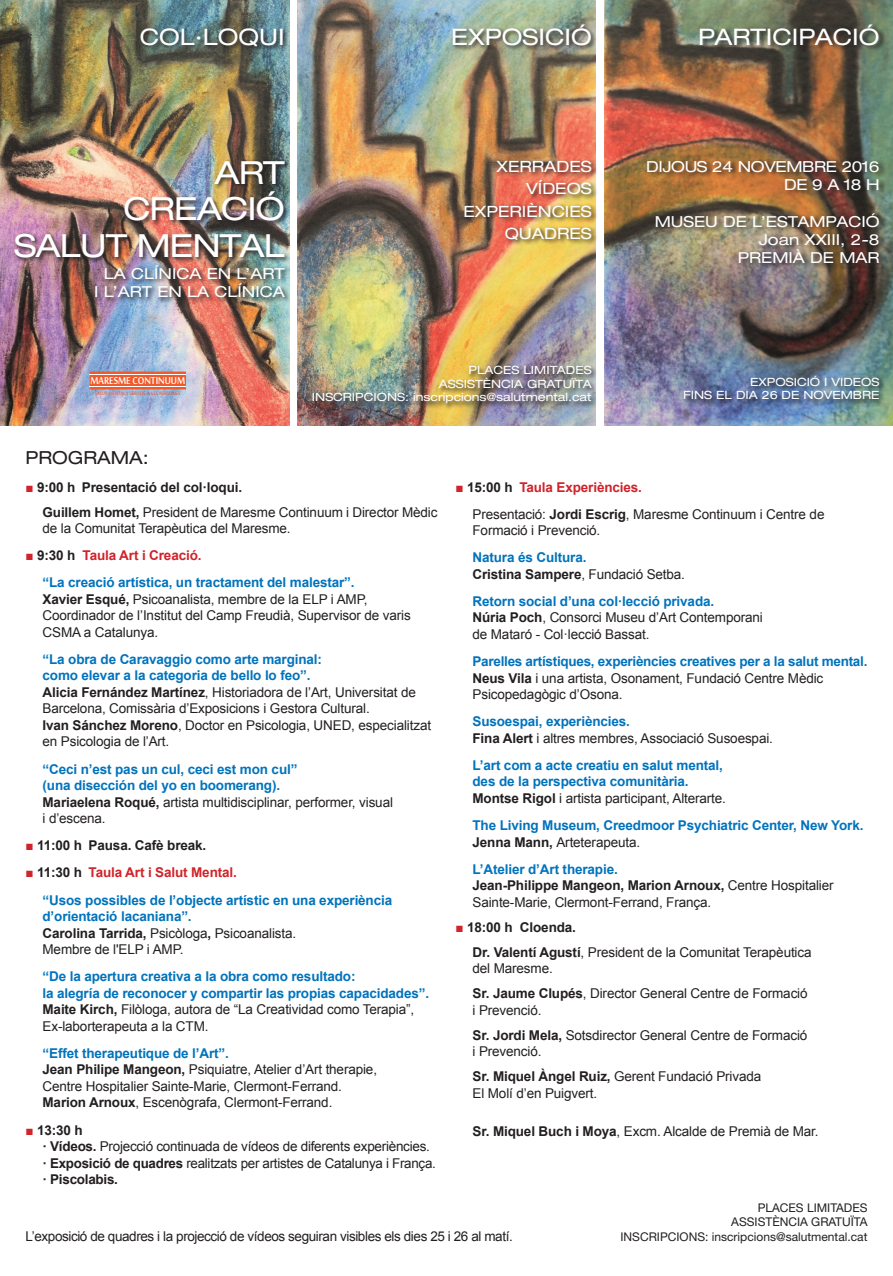
<style>
.page{position:relative;width:893px;height:1276px;background:#fff}
.page>*{position:absolute;margin:0;border:0;box-sizing:border-box;transform-origin:0 0}
.t1{font:expanded 31.95px/36.5px "Helvetica Neue LT Std";letter-spacing:-.025em;color:#fff;text-align:right;scale:1.04 1}
.t2{font:expanded 22.8px "Helvetica Neue LT Std";color:#fff;scale:1.04 1}
.t3{font:expanded 18px "Helvetica Neue LT Std";color:#231f20}
.t4{font:expanded 15.6px/22.2px "Helvetica Neue LT Std";color:#fff;text-align:right;scale:1.04 1}
.t5{font:15.3px "Mool Boran";color:#fdfefe;scale:.87 1}
.t6{font:expanded 15.15px/18.3px "Helvetica Neue LT Std";color:#fff;text-align:right;scale:1.04 1}
.t7{font:expanded 15.15px/18.3px "Helvetica Neue LT Std";letter-spacing:-.02em;color:#fff;text-align:right;scale:1.04 1}
.t8{font:13.5px/16.5px "Arial";letter-spacing:-.01em;color:#231f20}
.t9{font:700 13.5px/16.5px "Arial";letter-spacing:-.01em;color:#0073bd}
.t10{font:700 13.5px/25px "Arial";letter-spacing:-.01em;color:#231f20}
.t11{font:13.5px "Arial";letter-spacing:-.03em;color:#231f20}
.t12{font:12px/14.4px "Helvetica Neue LT Std";color:#231f20;text-align:right}
.t13{font:expanded 11.4px/13.6px "Helvetica Neue LT Std";color:#fff;text-align:right;scale:1.04 1}
.t14{font:4.8px "Humanist 777 BT Roman B";color:#f15a2a;scale:.93 1}
.s1{color:#d1232a}
.s2{font-weight:400}
.s3{color:#231f20}
.s4{font-weight:700}
.s5{font-weight:700;color:#0073bd}
.s6{font-weight:400;color:#231f20}
.s7{font-weight:700;color:#d1232a}
</style>
<div class="page">
<img style="left:0;top:0;width:289px;height:425px">
<svg style="left:139px;top:26px;width:150px;height:27px;background:#546664"></svg>
<img style="left:604px;top:0;width:289px;height:425px">
<svg style="left:700px;top:22px;width:186px;height:30px;background:#5a5b4a"></svg>
<img style="left:647px;top:159px;width:240px;height:111px">
<img style="left:684px;top:374px;width:203px;height:33px">
<img style="left:13px;top:159px;width:277px;height:105px">
<img style="left:94px;top:263px;width:196px;height:41px">
<img style="left:298px;top:0;width:298px;height:425px">
<svg style="left:451px;top:22px;width:145px;height:30px;background:#868e7b"></svg>
<img style="left:311px;top:364px;width:285px;height:47px">
<div style="left:90px;top:371px;width:96px;height:18px;background:#f15a2a"></div>
<hr style="left:90px;top:374px;width:96px;height:1px;background:#fdfefe">
<hr style="left:90px;top:386px;width:96px;height:1px;background:#fdfefe">
<img style="left:463px;top:159px;width:134px;height:87px">
<h2 class="t2" style="left:140px;top:23px;width:141px">COL·LOQUI</h2>
<h2 class="t2" style="left:698px;top:23px;width:176px">PARTICIPACIÓ</h2>
<h2 class="t2" style="left:451px;top:23px;width:137px">EXPOSICIÓ</h2>
<h1 class="t1" style="left:14px;top:154px;width:262px">ART<br>CREACIÓ<br>SALUT MENTAL</h1>
<p class="t6" style="left:94px;top:264px;width:185px">LA CLÍNICA EN L’ART<br>I L’ART EN LA CLÍNICA</p>
<p class="t5" style="left:90px;top:370px;width:110px">MARESME CONTINUUM</p>
<p class="t14" style="left:95px;top:390px;width:94px">SALUT MENTAL I SERVEIS A LES PERSONES</p>
<h3 class="t3" style="left:26px;top:446px;width:125px">programa:</h3>
<p class="t4" style="left:463px;top:155px;width:125px">XERRADES<br>VÍDEOS<br>EXPERIÈNCIES<br>QUADRES</p>
<p class="t13" style="left:312px;top:363px;width:271px">PLACES LIMITADES<br>ASSISTÈNCIA GRATUÏTA<br>INSCRIPCIONS: inscripcions@salutmental.cat</p>
<p class="t7" style="left:646px;top:157px;width:226px">DIJOUS 24 NOVEMBRE 2016<br>DE 9 A 18 H</p>
<p class="t6" style="left:655px;top:212px;width:218px">MUSEU DE L’ESTAMPACIÓ<br>Joan XXIII, 2-8<br>PREMIÀ DE MAR</p>
<p class="t13" style="left:683px;top:375px;width:190px">EXPOSICIÓ I VIDEOS<br>FINS EL DIA 26 DE NOVEMBRE</p>
<p class="t10" style="left:43px;top:475px;width:396px;text-indent:-17px"><span class="s1">■</span> 9:00 h Presentació del col·loqui.<br>Guillem Homet, <span class="s2">President de Maresme Continuum i Director Mèdic</span></p>
<p class="t8" style="left:43px;top:520px;width:250px">de la Comunitat Terapèutica del Maresme.</p>
<p class="t9" style="left:43px;top:542px;width:314px;line-height:27.2px;text-indent:-17px"><span class="s1">■</span> <span class="s3">9:30 h</span> <span class="s1">Taula Art i Creació.<br></span>“La creació artística, un tractament del malestar”.</p>
<p class="t8" style="left:43px;top:591px;width:370px"><span class="s4">Xavier Esqué,</span> Psicoanalista, membre de la ELP i AMP,<br>Coordinador de l’Institut del Camp Freudià, Supervisor de varis<br>CSMA a Catalunya.</p>
<p class="t8" style="left:43px;top:651px;width:390px"><span class="s5">“La obra de Caravaggio como arte marginal:<br>como elevar a la categoria de bello lo feo”.<br></span><span class="s4">Alicia Fernández Martínez</span>, Historiadora de l’Art, Universitat de Barcelona, Comissària d’Exposicions i Gestora Cultural.<br><span class="s4">Ivan Sánchez Moreno</span>, Doctor en Psicologia, UNED, especialitzat en Psicologia de l’Art.</p>
<p class="t9" style="left:43px;top:761px;width:352px">“Ceci n’est pas un cul, ceci est mon cul”<br>(una disección del yo en boomerang).<br><span class="s3">Mariaelena Roqué,</span> <span class="s6">artista multidisciplinar, performer, visual i d’escena.</span></p>
<p class="t10" style="left:26px;top:833px;width:182px"><span class="s1">■</span> 11:00 h Pausa. Cafè break.</p>
<p class="t9" style="left:43px;top:859px;width:351px;line-height:27.2px;text-indent:-17px"><span class="s1">■</span> <span class="s3">11:30 h</span> <span class="s1">Taula Art i Salut Mental.<br></span>“Usos possibles de l’objecte artístic en una experiència</p>
<p class="t8" style="left:43px;top:908px;width:255px"><span class="s5">d’orientació lacaniana”.<br></span><span class="s4">Carolina Tarrida,</span> Psicòloga<span class="s4">,</span> Psicoanalista.<br>Membre de l'ELP i AMP.</p>
<p class="t9" style="left:43px;top:968px;width:388px">“De la apertura creativa a la obra como resultado:<br>la alegría de reconocer y compartir las propias capacidades”.<br><span class="s3">Maite Kirch,</span> <span class="s6">Filòloga, autora de “La Creatividad como Terapia”, Ex-laborterapeuta a la CTM.</span></p>
<p class="t8" style="left:43px;top:1045px;width:336px"><span class="s5">“Effet therapeutique de l’Art”.<br></span><span class="s4">Jean Philipe Mangeon,</span> Psiquiatre, Atelier d’Art therapie, Centre Hospitalier Sainte-Marie, Clermont-Ferrand.<br><span class="s4">Marion Arnoux</span>, Escenògrafa, Clermont-Ferrand.</p>
<p class="t8" style="left:43px;top:1121px;width:395px;text-indent:-17px"><span class="s7">■</span> <span class="s4">13:30 h<br>· Vídeos.</span> Projecció continuada de vídeos de diferents experiències. <span class="s4">· Exposició de quadres</span> realitzats per artistes de Catalunya i França. <span class="s4">· Piscolabis.</span></p>
<p class="t8" style="left:472px;top:473px;width:353px;line-height:27.2px;text-indent:-17px"><span class="s7">■</span> <span class="s4">15:00 h</span> <span class="s7">Taula Experiències.<br></span>Presentació: <span class="s4">Jordi Escrig</span>, Maresme Continuum i Centre de</p>
<p class="t8" style="left:472px;top:522px;width:129px">Formació i Prevenció.</p>
<p class="t9" style="left:472px;top:550px;width:214px">Natura és Cultura.<br><span class="s3">Cristina Sampere</span><span class="s6">, Fundació Setba.</span></p>
<p class="t8" style="left:472px;top:593px;width:292px"><span class="s5">Retorn social d’una col·lecció privada.<br></span><span class="s4">Núria Poch</span>, Consorci Museu d’Art Contemporani de Mataró - Col·lecció Bassat.</p>
<p class="t8" style="left:472px;top:653px;width:396px"><span class="s5">Parelles artístiques, experiències creatives per a la salut mental.<br></span><span class="s4">Neus Vila</span> i una artista, Osonament, Fundació Centre Mèdic<br>Psicopedagògic d’Osona.</p>
<p class="t8" style="left:472px;top:713px;width:302px"><span class="s5">Susoespai, experiències.<br></span><span class="s4">Fina Alert</span> i altres membres, Associació Susoespai.</p>
<p class="t9" style="left:472px;top:757px;width:255px">L’art com a acte creatiu en salut mental, des de la perspectiva comunitària.<br><span class="s3">Montse Rigol</span> <span class="s6">i artista participant, Alterarte.</span></p>
<p class="t9" style="left:472px;top:817px;width:392px">The Living Museum, Creedmoor Psychiatric Center, New York.<br><span class="s3">Jenna Mann,</span> <span class="s6">Arteterapeuta.</span></p>
<p class="t8" style="left:472px;top:861px;width:363px"><span class="s5">L’Atelier d’Art therapie.<br></span><span class="s4">Jean-Philippe Mangeon, Marion Arnoux,</span> Centre Hospitalier<br>Sainte-Marie, Clermont-Ferrand, França.</p>
<p class="t8" style="left:472px;top:914px;width:341px;line-height:25px;text-indent:-17px"><span class="s7">■</span> <span class="s4">18:00 h Cloenda.<br>Dr. Valentí Agustí</span>, President de la Comunitat Terapèutica</p>
<p class="t8" style="left:472px;top:956px;width:337px;line-height:25px">del Maresme.<br><span class="s4">Sr. Jaume Clupés</span>, Director General Centre de Formació</p>
<p class="t8" style="left:472px;top:997px;width:336px;line-height:25px">i Prevenció.<br><span class="s4">Sr. Jordi Mela,</span> Sotsdirector General Centre de Formació</p>
<p class="t8" style="left:472px;top:1039px;width:290px;line-height:25px">i Prevenció.<br><span class="s4">Sr. Miquel Àngel Ruiz,</span> Gerent Fundació Privada</p>
<p class="t8" style="left:472px;top:1085px;width:126px">El Molí d’en Puigvert.</p>
<p class="t8" style="left:472px;top:1122px;width:348px"><span class="s4">Sr. Miquel Buch i Moya</span>, Excm. Alcalde de Premià de Mar.</p>
<p class="t12" style="left:731px;top:1200px;width:138px">PLACES LIMITADES<br>ASSISTÈNCIA GRATUÏTA</p>
<p class="t11" style="left:26px;top:1227px;width:489px">L’exposició de quadres i la projecció de vídeos seguiran visibles els dies 25 i 26 al matí.</p>
<p class="t12" style="left:620px;top:1229px;width:8px">inscripci</p>
<p class="t12" style="left:680px;top:1229px;width:189px">ons: inscripcions@salutmental.cat</p>
</div>
